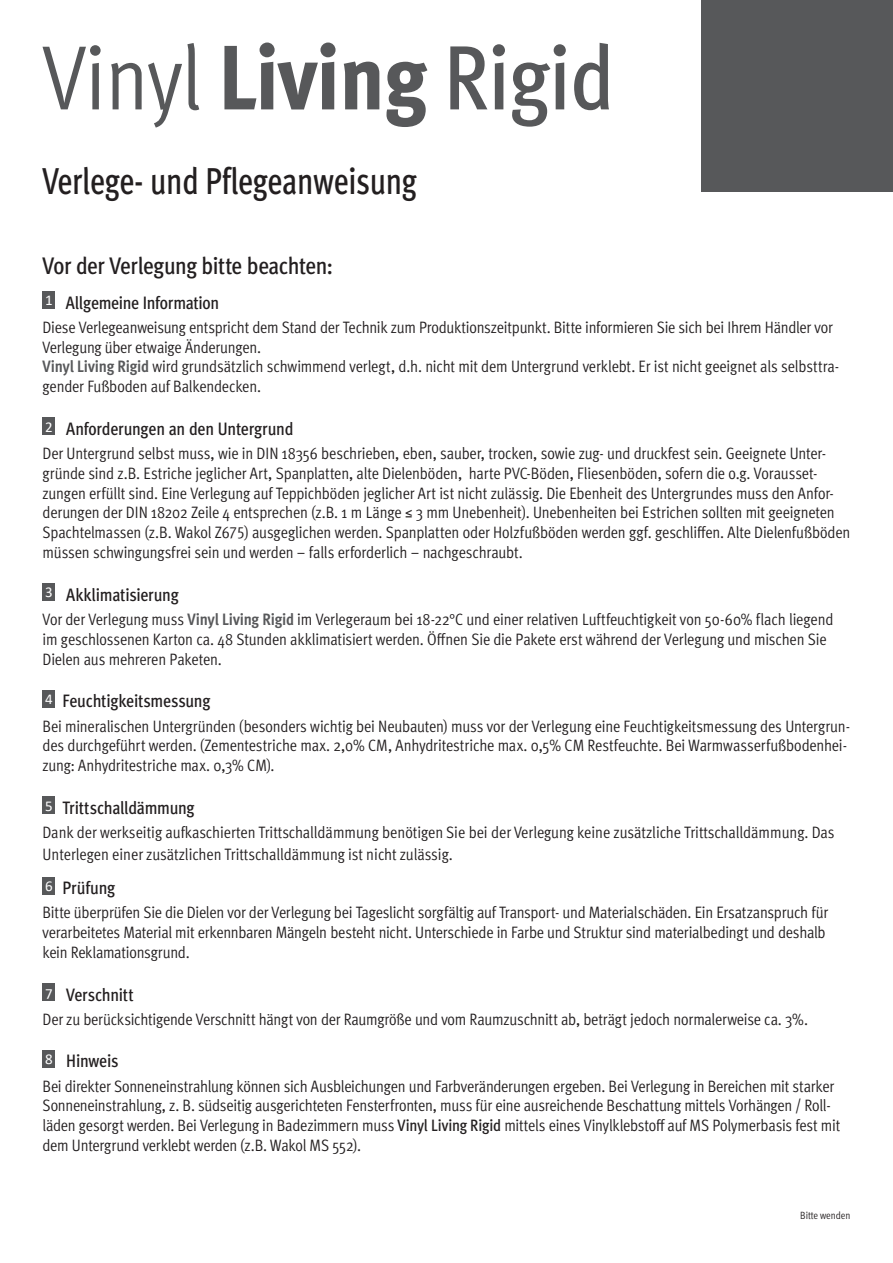
<style>
.page{position:relative;width:893px;height:1263px;background:#fff}
.page>*{position:absolute;margin:0;border:0;box-sizing:border-box;transform-origin:0 0}
.t1{font:500 condensed 37.5px "Meta Pro";letter-spacing:-.01em;color:#231f20;scale:.9 1}
.t2{font:500 condensed 24px "Meta Pro";letter-spacing:-.02em;color:#231f20}
.t3{font:500 condensed 18px "Meta Pro";letter-spacing:-.015em;color:#231f20}
.t4{font:16.5px/19.8px "Meta Pro Cond Norm";letter-spacing:-.01em;color:#231f20}
.t5{font:10.5px "Meta Pro Cond Norm";letter-spacing:-.005em;color:#231f20}
.s1{font-family:"Meta Pro";font-weight:700;font-stretch:condensed;color:#57585a}
.s2{font-family:"Meta Pro";font-weight:500;font-stretch:condensed}
</style>
<div class="page">
<div style="left:702px;top:0;width:191px;height:191px;background:#57585a"></div>
<svg style="left:43px;top:45px;width:58px;height:64px"></svg>
<svg style="left:111px;top:63px;width:31px;height:46px"></svg>
<svg style="left:148px;top:43px;width:51px;height:85px"></svg>
<svg style="left:224px;top:43px;width:112px;height:66px"></svg>
<svg style="left:344px;top:62px;width:35px;height:47px"></svg>
<svg style="left:386px;top:62px;width:41px;height:65px"></svg>
<svg style="left:450px;top:46px;width:37px;height:63px"></svg>
<svg style="left:493px;top:44px;width:12px;height:65px"></svg>
<svg style="left:512px;top:44px;width:54px;height:83px"></svg>
<svg style="left:574px;top:43px;width:35px;height:67px"></svg>
<div style="left:43px;top:292px;width:12px;height:17px;background:#57585a"></div>
<div style="left:43px;top:418px;width:12px;height:17px;background:#57585a"></div>
<div style="left:43px;top:584px;width:12px;height:17px;background:#57585a"></div>
<div style="left:43px;top:690px;width:12px;height:17px;background:#57585a"></div>
<div style="left:43px;top:797px;width:12px;height:17px;background:#57585a"></div>
<div style="left:43px;top:877px;width:12px;height:17px;background:#57585a"></div>
<div style="left:43px;top:983px;width:12px;height:17px;background:#57585a"></div>
<div style="left:43px;top:1050px;width:12px;height:17px;background:#57585a"></div>
<h1 class="t1" style="left:43px;top:153px;width:417px">Verlege- und Pflegeanweisung</h1>
<h2 class="t2" style="left:43px;top:248px;width:292px">Vor der Verlegung bitte beachten:</h2>
<p class="t3" style="left:45px;top:289px;width:176px"><sup>1</sup> Allgemeine Information</p>
<p class="t4" style="left:43px;top:316px;width:798px">Diese Verlegeanweisung entspricht dem Stand der Technik zum Produktionszeitpunkt. Bitte informieren Sie sich bei Ihrem Händler vor Verlegung über etwaige Änderungen.<br><span class="s1">Vinyl Living Rigid</span> wird grundsätzlich schwimmend verlegt, d.h. nicht mit dem Untergrund verklebt. Er ist nicht geeignet als selbsttra&shy;gender Fußboden auf Balkendecken.</p>
<p class="t3" style="left:45px;top:415px;width:250px"><sup>2</sup> Anforderungen an den Untergrund</p>
<p class="t4" style="left:43px;top:442px;width:809px">Der Untergrund selbst muss, wie in DIN 18356 beschrieben, eben, sauber, trocken, sowie zug- und druckfest sein. Geeignete Unter&shy;gründe sind z.B. Estriche jeglicher Art, Spanplatten, alte Dielenböden, harte PVC-Böden, Fliesenböden, sofern die o.g. Vorausset&shy;zungen erfüllt sind. Eine Verlegung auf Teppichböden jeglicher Art ist nicht zulässig. Die Ebenheit des Untergrundes muss den Anfor&shy;derungen der DIN 18202 Zeile 4 entsprechen (z.B. 1 m Länge ≤ 3 mm Unebenheit). Unebenheiten bei Estrichen sollten mit geeigneten Spachtelmassen (z.B. Wakol Z675) ausgeglichen werden. Spanplatten oder Holzfußböden werden ggf. geschliffen. Alte Dielenfußböden müssen schwingungsfrei sein und werden – falls erforderlich – nachgeschraubt.</p>
<p class="t3" style="left:45px;top:581px;width:135px"><sup>3</sup> Akklimatisierung</p>
<p class="t4" style="left:43px;top:608px;width:792px">Vor der Verlegung muss <span class="s1">Vinyl Living Rigid</span> im Verlegeraum bei 18-22°C und einer relativen Luftfeuchtigkeit von 50-60% flach liegend im geschlossenen Karton ca. 48 Stunden akklimatisiert werden. Öffnen Sie die Pakete erst während der Verlegung und mischen Sie<br>Dielen aus mehreren Paketen.</p>
<p class="t3" style="left:45px;top:688px;width:167px"><sup>4</sup> Feuchtigkeitsmessung</p>
<p class="t4" style="left:43px;top:715px;width:809px">Bei mineralischen Untergründen (besonders wichtig bei Neubauten) muss vor der Verlegung eine Feuchtigkeitsmessung des Untergrun&shy;des durchgeführt werden. (Zementestriche max. 2,0% CM, Anhydritestriche max. 0,5% CM Restfeuchte. Bei Warmwasserfußbodenhei&shy;zung: Anhydritestriche max. 0,3% CM).</p>
<p class="t3" style="left:45px;top:794px;width:151px"><sup>5</sup> Trittschalldämmung</p>
<p class="t4" style="left:43px;top:820px;width:794px;line-height:21.6px">Dank der werkseitig aufkaschierten Trittschalldämmung benötigen Sie bei der Verlegung keine zusätzliche Trittschalldämmung. Das<br>Unterlegen einer zusätzlichen Trittschalldämmung ist nicht zulässig.</p>
<p class="t3" style="left:45px;top:874px;width:72px"><sup>6</sup> Prüfung</p>
<p class="t4" style="left:43px;top:901px;width:787px">Bitte überprüfen Sie die Dielen vor der Verlegung bei Tageslicht sorgfältig auf Transport- und Materialschäden. Ein Ersatzanspruch für verarbeitetes Material mit erkennbaren Mängeln besteht nicht. Unterschiede in Farbe und Struktur sind materialbedingt und deshalb kein Reklamationsgrund.</p>
<p class="t3" style="left:45px;top:981px;width:90px"><sup>7</sup> Verschnitt</p>
<p class="t4" style="left:43px;top:1008px;width:767px">Der zu berücksichtigende Verschnitt hängt von der Raumgröße und vom Raumzuschnitt ab, beträgt jedoch normalerweise ca. 3%.</p>
<p class="t3" style="left:45px;top:1048px;width:75px"><sup>8</sup> Hinweis</p>
<p class="t4" style="left:43px;top:1075px;width:799px">Bei direkter Sonneneinstrahlung können sich Ausbleichungen und Farbveränderungen ergeben. Bei Verlegung in Bereichen mit starker Sonneneinstrahlung, z. B. südseitig ausgerichteten Fensterfronten, muss für eine ausreichende Beschattung mittels Vorhängen / Roll&shy;läden gesorgt werden. Bei Verlegung in Badezimmern muss <span class="s2">Vinyl Living Rigid</span> mittels eines Vinylklebstoff auf MS Polymerbasis fest mit dem Untergrund verklebt werden (z.B. Wakol MS 552).</p>
<p class="t5" style="left:800px;top:1208px;width:52px">Bitte wenden</p>
</div>
